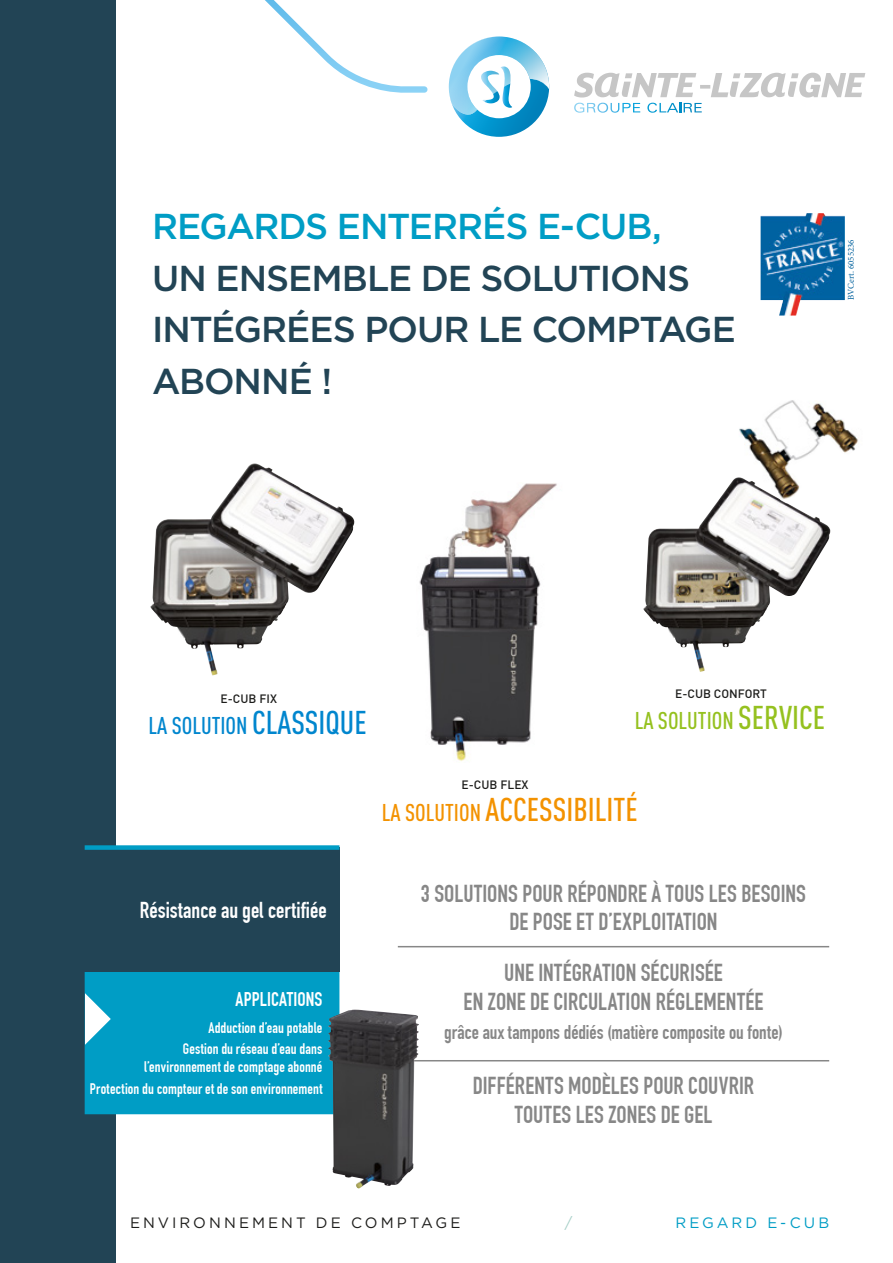
<style>
.page{position:relative;width:893px;height:1263px;background:#fff}
.page>*{position:absolute;margin:0;border:0;box-sizing:border-box;transform-origin:0 0}
.t1{font:500 36px/51.4px "Gotham";letter-spacing:-.03em;color:#245}
.t2{font:500 36px "Gotham";letter-spacing:-.025em;color:#009dc5}
.t3{font:500 32.55px "DIN Cond";color:#f39200}
.t4{font:700 24px/28.8px "DIN Condensed";letter-spacing:.005em;color:#878787;text-align:center}
.t5{font:500 24px "DIN Cond";color:#0086ce}
.t6{font:500 24px "DIN Cond";color:#95c11f}
.t7{font:700 22.5px "DIN Condensed";color:#fff}
.t8{font:700 19.5px "DIN Condensed";color:#878787}
.t9{font:700 19.5px "DIN Condensed";color:#fff}
.t10{font:700 15px/21px "DIN Condensed";letter-spacing:.005em;color:#fff;text-align:right}
.t11{font:15px "Gotham";letter-spacing:.2em;color:#1d1d1b}
.t12{font:15px "Gotham";letter-spacing:.2em;color:#009dc5}
.t13{font:15px "Gotham";color:#a6cfc7}
.t14{font:500 12px "DIN";color:#1d1d1b}
.t15{font:8.85px "Minion Pro";color:#00619d}
.s1{font-size:32.55px}
.s2{font-size:24px}
</style>
<div class="page">
<div style="left:0;top:0;width:116px;height:1263px;background:#245"></div>
<svg style="left:449px;top:36px;width:101px;height:101px"></svg>
<svg style="left:574px;top:73px;width:291px;height:40px"></svg>
<svg style="left:265px;top:0;width:162px;height:93px"></svg>
<hr style="left:398px;top:946px;width:431px;height:1px;background:#878787">
<hr style="left:398px;top:1060px;width:431px;height:1px;background:#878787">
<img style="left:150px;top:463px;width:205px;height:213px">
<img style="left:419px;top:483px;width:138px;height:279px">
<img style="left:643px;top:477px;width:188px;height:195px">
<img style="left:739px;top:400px;width:119px;height:100px">
<img style="left:761px;top:213px;width:84px;height:103px">
<div style="left:85px;top:847px;width:254px;height:125px;background:#245"></div>
<div style="left:85px;top:845px;width:254px;height:5px;background:#009dc5"></div>
<div style="left:85px;top:972px;width:254px;height:142px;background:#009dc5"></div>
<img style="left:328px;top:1009px;width:91px;height:180px">
<h1 class="t2" style="left:152px;top:203px;width:511px">REGARDS ENTERRÉS E-CUB,</h1>
<h1 class="t1" style="left:152px;top:252px;width:88px">UN ENSE</h1>
<h1 class="t1" style="left:152px;top:252px;width:585px;text-indent:159px">MBLE DE SOLUTIONS<br>INTÉGRÉES POUR LE COM PTAGE<br>ABONNÉ !</h1>
<p class="t15" style="left:845px;top:300px;width:62px;rotate:-90deg">BVCert. 6055236</p>
<p class="t14" style="left:221px;top:691px;width:58px">E-CUB FIX</p>
<p class="t5" style="left:148px;top:711px;width:220px">LA SOLUTION <span class="s1">CLASSIQUE</span></p>
<p class="t14" style="left:675px;top:686px;width:93px">E-CUB CONFORT</p>
<p class="t6" style="left:635px;top:706px;width:189px">LA SOLUTION <span class="s1">SERVICE</span></p>
<p class="t14" style="left:462px;top:777px;width:68px">E-CUB FLEX</p>
<h2 class="t3" style="left:382px;top:790px;width:257px"><span class="s2">LA SOLUTION</span> ACCESSI BILITÉ</h2>
<p class="t7" style="left:140px;top:897px;width:188px">Résistance au gel certifiée</p>
<p class="t9" style="left:236px;top:987px;width:17px">Applications</p>
<p class="t10" style="left:183px;top:1017px;width:141px">Adduction d’eau potable<br>Gestion du réseau d’eau dans</p>
<p class="t10" style="left:90px;top:1055px;width:234px;line-height:22.5px">l’environnement de comptage abonné<br>Protection du compteur et de son environnement</p>
<p class="t4" style="left:421px;top:879px;width:387px">3 SOLUTIONS POUR RÉPONDRE À TOUS LES BESOINS<br>DE POSE ET D’EXPLOITATION</p>
<p class="t4" style="left:463px;top:959px;width:261px;text-align:left;text-indent:41px">UNE INTÉGRATION SÉCURISÉE<br>EN ZONE DE CIRCULATION réglementée</p>
<p class="t8" style="left:444px;top:1020px;width:340px">grâce aux tampons dédiés (matière composite ou fonte)</p>
<p class="t4" style="left:473px;top:1071px;width:283px">DIFFÉRENTS MODÈLES POUR COUVRIR<br>TOUTES LES ZONES DE GEL</p>
<p class="t11" style="left:130px;top:1212px;width:332px">ENVIRONNEMENT DE COMPTAGE</p>
<p class="t13" style="left:565px;top:1212px;width:9px">/</p>
<p class="t12" style="left:675px;top:1212px;width:155px">REGARD E-CUB</p>
</div>
